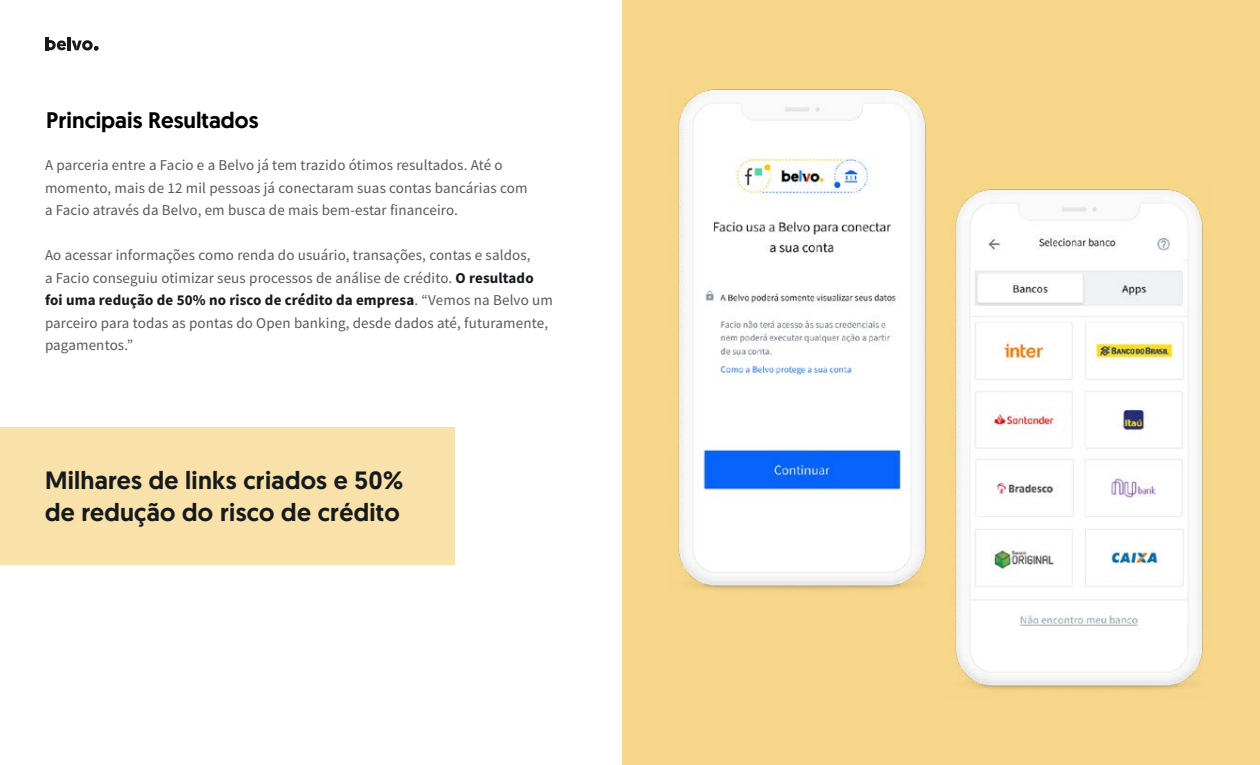
<style>
.page{position:relative;width:1260px;height:765px;background:#fff}
.page>*{position:absolute;margin:0;border:0;box-sizing:border-box;transform-origin:0 0}
.t1{font:500 25px/32.5px "Geomanist";letter-spacing:.01em;color:#161a1d}
.t2{font:500 22.5px "Geomanist";color:#000}
.t3{font:15px/22.5px "Source Sans Pro";letter-spacing:.01em;color:#59595b}
.s1{font-weight:700;color:#161a1d}
</style>
<div class="page">
<hr style="left:67px;top:37px;width:4px;height:13px;background:#161a1d">
<svg style="left:45px;top:37px;width:21px;height:13px"></svg>
<svg style="left:72px;top:40px;width:26px;height:10px"></svg>
<div style="left:0;top:428px;width:455px;height:137px;background:#f9e2aa"></div>
<div style="left:622px;top:0;width:638px;height:765px;background:#f7d789"></div>
<img style="left:678px;top:89px;width:248px;height:501px">
<img style="left:955px;top:189px;width:248px;height:501px">
<h2 class="t2" style="left:46px;top:106px;width:214px">Principais Resultados</h2>
<p class="t3" style="left:45px;top:154px;width:484px">A parceria entre a Facio e a Belvo já tem trazido ótimos resultados. Até o momento, mais de 12 mil pessoas já conectaram suas contas bancárias com a Facio através da Belvo, em busca de mais bem-estar financeiro.</p>
<p class="t3" style="left:45px;top:244px;width:509px">Ao acessar informações como renda do usuário, transações, contas e saldos,<br>a Facio conseguiu otimizar seus processos de análise de crédito. <span class="s1">O resultado foi uma redução de 50% no risco de crédito da empresa</span>. “Vemos na Belvo um parceiro para todas as pontas do Open banking, desde dados até, futuramente, pagamentos.”</p>
<h1 class="t1" style="left:45px;top:463px;width:360px">Milhares de links criados e 50% de redução do risco de crédito</h1>
</div>
